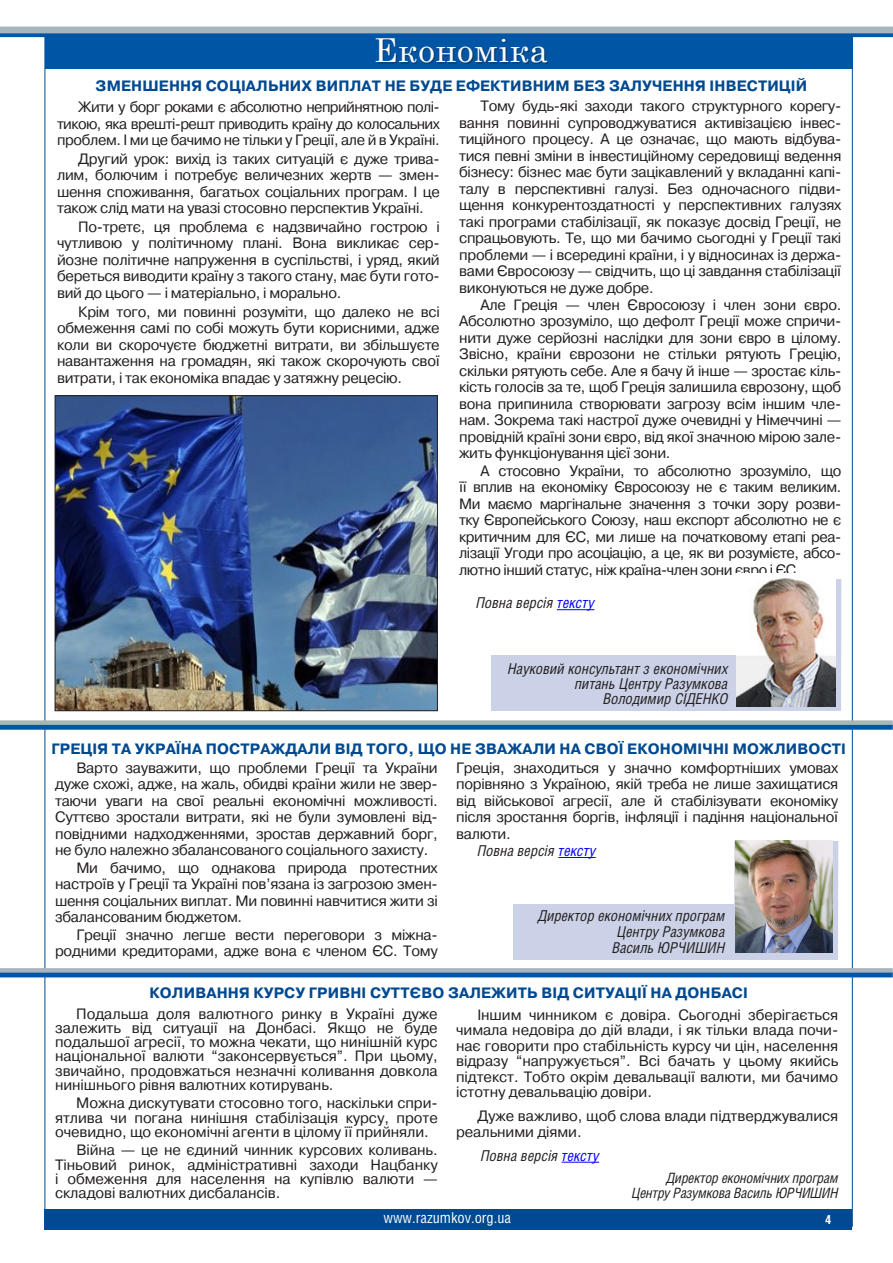
<style>
.page{position:relative;width:893px;height:1263px;background:#fff}
.page>*{position:absolute;margin:0;border:0;box-sizing:border-box;transform-origin:0 0}
.t1{font:33px "Century";letter-spacing:.025em;color:#fff}
.t2{font:15px/16.5px "Pragmatica";letter-spacing:-.02em;color:#231f20;text-align:justify}
.t3{font:700 15px "Pragmatica";letter-spacing:.01em;color:#014990}
.t4{font:italic 15px/15.9px "Helios Cond";color:#231f20;text-align:right}
.t5{font:15px "Helios Cond";color:#fff}
.t6{font:italic 14.25px/15px "Helios Cond";letter-spacing:-.015em;color:#231f20;text-align:right}
.t7{font:700 12.6px "Helios Cond";color:#fff}
.s1{color:#00f}
</style>
<div class="page">
<svg style="left:0;top:33px;width:893px;height:4px;background:#1d65a9"></svg>
<hr style="left:0;top:27px;width:893px;height:4px;background:#a7b6be">
<hr style="left:0;top:29px;width:893px;height:4px;background:#a7b6be">
<div style="left:44px;top:1209px;width:808px;height:21px;background:#014990"></div>
<img style="left:57px;top:397px;width:379px;height:312px">
<div style="left:55px;top:395px;width:383px;height:316px;border:1px solid #231f20"></div>
<hr style="left:557px;top:609px;width:37px;height:1px;background:#00f">
<div style="left:0;top:724px;width:893px;height:6px;background:#0155a5"></div>
<div style="left:0;top:971px;width:893px;height:6px;background:#0155a5"></div>
<div style="left:0;top:720px;width:893px;height:5px;background:#a7b6be"></div>
<div style="left:0;top:968px;width:893px;height:5px;background:#a7b6be"></div>
<hr style="left:562px;top:1162px;width:37px;height:1px;background:#00f">
<hr style="left:558px;top:857px;width:38px;height:1px;background:#00f">
<div style="left:513px;top:905px;width:221px;height:55px;background:#cbd2e7"></div>
<div style="left:734px;top:841px;width:104px;height:119px;background:#cbd2e7"></div>
<img style="left:735px;top:841px;width:98px;height:112px">
<div style="left:45px;top:35px;width:808px;height:34px;background:#0155a5"></div>
<div style="left:377px;top:39px;width:172px;height:25px;background:#231f20;opacity:.4"></div>
<div style="left:491px;top:656px;width:247px;height:55px;background:#cbd2e7"></div>
<div style="left:737px;top:579px;width:104px;height:132px;background:#cbd2e7"></div>
<img style="left:737px;top:578px;width:98px;height:129px">
<h1 class="t1" style="left:374px;top:22px;width:176px">Економіка</h1>
<p class="t3" style="left:96px;top:76px;width:713px">ЗМЕНШЕННЯ СОЦІАЛЬНИХ ВИПЛАТ НЕ БУДЕ ЕФЕКТИВНИМ БЕЗ ЗАЛУЧЕННЯ ІНВЕСТИЦІЙ</p>
<p class="t2" style="left:57px;top:99px;width:384px;text-indent:21px">Жити у борг роками є абсолютно неприйнятною полі&shy;тикою, яка врешті-решт приводить країну до колосальних проблем. І ми це бачимо не тільки у Греції, але й в Україні.</p>
<p class="t2" style="left:57px;top:151px;width:384px;text-indent:21px">Другий урок: вихід із таких ситуацій є дуже трива&shy;лим, болючим і потребує величезних жертв — змен&shy;шення споживання, багатьох соціальних програм. І це також слід мати на увазі стосовно перспектив Україні.</p>
<p class="t2" style="left:57px;top:219px;width:384px;text-indent:21px">По-третє, ця проблема є надзвичайно гострою і чутливою у політичному плані. Вона викликає сер&shy;йозне політичне напруження в суспільстві, і уряд, який береться виводити країну з такого стану, має бути гото&shy;вий до цього — і матеріально, і морально.</p>
<p class="t2" style="left:57px;top:303px;width:384px;text-indent:21px">Крім того, ми повинні розуміти, що далеко не всі обмеження самі по собі можуть бути корисними, адже коли ви скорочуєте бюджетні витрати, ви збільшуєте навантаження на громадян, які також скорочують свої витрати, і так економіка впадає у затяжну рецесію.</p>
<p class="t2" style="left:459px;top:98px;width:384px;text-indent:21px">Тому будь-які заходи такого структурного корегу&shy;вання повинні супроводжуватися активізацією інвес&shy;тиційного процесу. А це означає, що мають відбува&shy;тися певні зміни в інвестиційному середовищі ведення бізнесу: бізнес має бути зацікавлений у вкладанні капі&shy;талу в перспективні галузі. Без одночасного підви&shy;щення конкурентоздатності у перспективних галузях такі програми стабілізації, як показує досвід Греції, не спрацьовують. Те, що ми бачимо сьогодні у Греції такі проблеми — і всередині країни, і у відносинах із держа&shy;вами Євросоюзу — свідчить, що ці завдання стабілізації виконуються не дуже добре.</p>
<p class="t2" style="left:459px;top:297px;width:384px;text-indent:21px">Але Греція — член Євросоюзу і член зони євро.<br>Абсолютно зрозуміло, що дефолт Греції може спричи&shy;нити дуже серйозні наслідки для зони євро в цілому.<br>Звісно, країни єврозони не стільки рятують Грецію, скільки рятують себе. Але я бачу й інше — зростає кіль&shy;кість голосів за те, щоб Греція залишила єврозону, щоб вона припинила створювати загрозу всім іншим чле&shy;нам. Зокрема такі настрої дуже очевидні у Німеччині — провідній країні зони євро, від якої значною мірою зале&shy;жить функціонування цієї зони.</p>
<p class="t2" style="left:459px;top:463px;width:384px;text-indent:21px">А стосовно України, то абсолютно зрозуміло, що її вплив на економіку Євросоюзу не є таким великим.<br>Ми маємо маргінальне значення з точки зору розви&shy;тку Європейського Союзу, наш експорт абсолютно не є критичним для ЄС, ми лише на початковому етапі реа&shy;лізації Угоди про асоціацію, а це, як ви розумієте, абсо&shy;лютно інший статус, ніж країна-член зони євро і ЄС.</p>
<p class="t4" style="left:476px;top:595px;width:120px">Повна версія <span class="s1">тексту</span></p>
<p class="t4" style="left:508px;top:661px;width:222px;line-height:15px">Науковий консультант з економічних питань Центру Разумкова<br>Володимир СІДЕНКО</p>
<p class="t3" style="left:51px;top:739px;width:796px">ГРЕЦІЯ ТА УКРАЇНА ПОСТРАЖДАЛИ ВІД ТОГО, ЩО НЕ ЗВАЖАЛИ НА СВОЇ ЕКОНОМІЧНІ МОЖЛИВОСТІ</p>
<p class="t2" style="left:76px;top:760px;width:363px">Варто зауважити, що проблеми Греції та України</p>
<p class="t2" style="left:55px;top:776px;width:384px">дуже схожі, адже, на жаль, обидві країни жили не звер-</p>
<p class="t2" style="left:55px;top:793px;width:384px">таючи уваги на свої реальні економічні можливості.</p>
<p class="t2" style="left:55px;top:809px;width:384px">Суттєво зростали витрати, які не були зумовлені від-</p>
<p class="t2" style="left:55px;top:826px;width:384px">повідними надходженнями, зростав державний борг,</p>
<p class="t2" style="left:55px;top:842px;width:375px">не було належно збалансованого соціального захисту.</p>
<p class="t2" style="left:76px;top:859px;width:363px">Ми бачимо, що однакова природа протестних</p>
<p class="t2" style="left:55px;top:876px;width:384px">настроїв у Греції та Україні пов’язана із загрозою змен-</p>
<p class="t2" style="left:55px;top:892px;width:384px">шення соціальних виплат. Ми повинні навчитися жити зі</p>
<p class="t2" style="left:55px;top:909px;width:189px">збалансованим бюджетом.</p>
<p class="t2" style="left:76px;top:926px;width:363px">Греції значно легше вести переговори з міжна-</p>
<p class="t2" style="left:55px;top:943px;width:384px">родними кредиторами, адже вона є членом ЄС. Тому</p>
<p class="t2" style="left:456px;top:760px;width:384px">Греція, знаходиться у значно комфортніших умовах порівняно з Україною, якій треба не лише захищатися від військової агресії, але й стабілізувати економіку після зростання боргів, інфляції і падіння національної валюти.</p>
<p class="t4" style="left:477px;top:842px;width:120px">Повна версія <span class="s1">тексту</span></p>
<p class="t4" style="left:538px;top:908px;width:189px">Директор економічних програм<br>Центру Разумкова<br>Василь ЮРЧИШИН</p>
<p class="t3" style="left:149px;top:983px;width:600px">КОЛИВАННЯ КУРСУ ГРИВНІ СУТТЄВО ЗАЛЕЖИТЬ ВІД СИТУАЦІЇ НА ДОНБАСІ</p>
<p class="t2" style="left:55px;top:1006px;width:384px;line-height:14.2px;text-indent:21px">Подальша доля валютного ринку в Україні дуже залежить від ситуації на Донбасі. Якщо не буде подальшої агресії, то можна чекати, що нинішній курс національної валюти “законсервується”. При цьому, звичайно, продовжаться незначні коливання довкола нинішнього рівня валютних котирувань.</p>
<p class="t2" style="left:55px;top:1096px;width:384px;line-height:14.2px;text-indent:21px">Можна дискутувати стосовно того, наскільки спри&shy;ятлива чи погана нинішня стабілізація курсу, проте очевидно, що економічні агенти в цілому її прийняли.</p>
<p class="t2" style="left:55px;top:1143px;width:384px;line-height:14.2px;text-indent:21px">Війна — це не єдиний чинник курсових коливань.<br>Тіньовий ринок, адміністративні заходи Нацбанку і обмеження для населення на купівлю валюти — складові валютних дисбалансів.</p>
<p class="t2" style="left:456px;top:1007px;width:384px;line-height:15.6px;text-indent:21px">Іншим чинником є довіра. Сьогодні зберігається чимала недовіра до дій влади, і як тільки влада почи&shy;нає говорити про стабільність курсу чи цін, населення відразу “напружується”. Всі бачать у цьому якийсь підтекст. Тобто окрім девальвації валюти, ми бачимо істотну девальвацію довіри.</p>
<p class="t2" style="left:456px;top:1109px;width:384px;line-height:15.5px;text-indent:21px">Дуже важливо, щоб слова влади підтверджувалися реальними діями.</p>
<p class="t4" style="left:481px;top:1147px;width:120px">Повна версія <span class="s1">тексту</span></p>
<p class="t6" style="left:632px;top:1170px;width:208px">Директор економічних програм<br>Центру Разумкова Василь ЮРЧИШИН</p>
<p class="t5" style="left:383px;top:1209px;width:129px">www.razumkov.org.ua</p>
<p class="t7" style="left:825px;top:1212px;width:8px">4</p>
</div>
